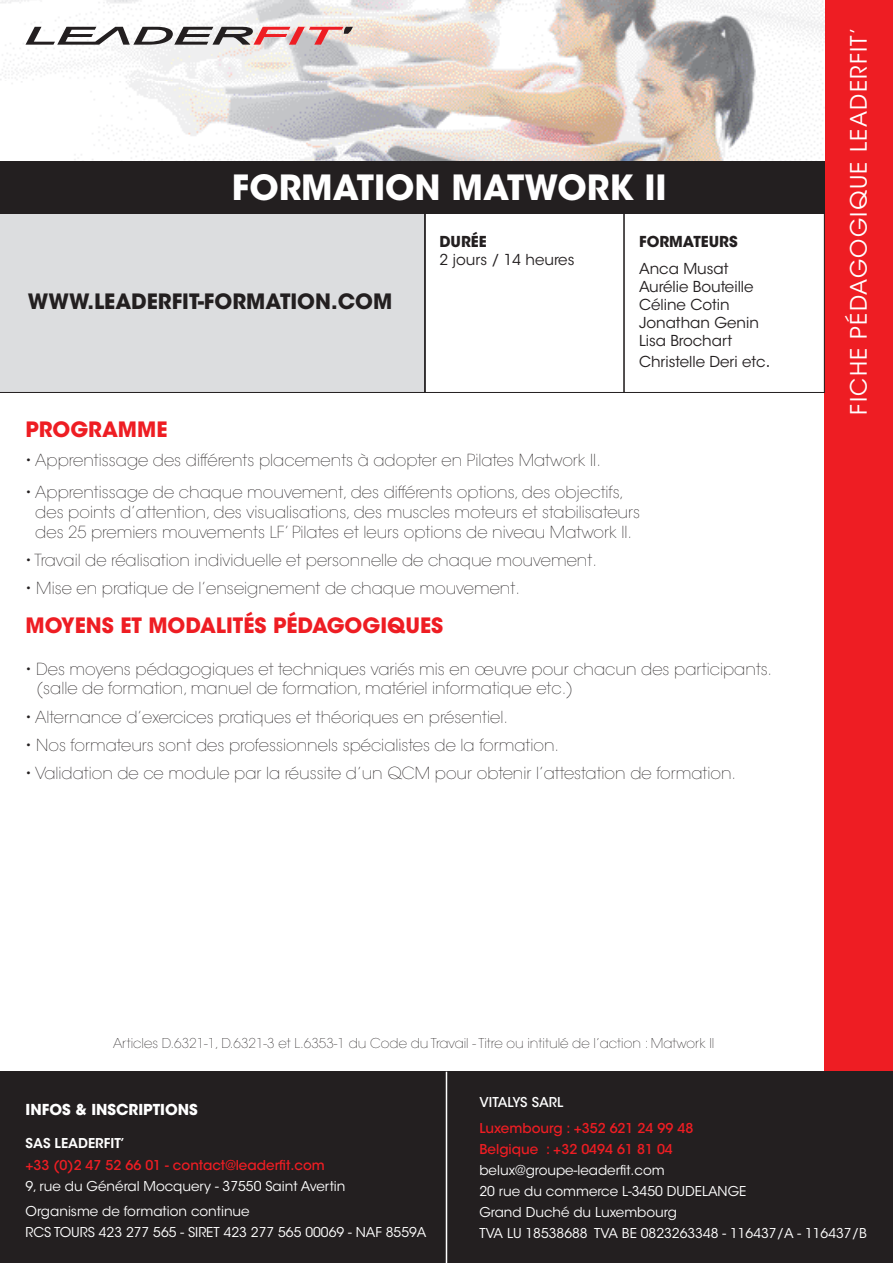
<style>
.page{position:relative;width:893px;height:1263px;background:#fff}
.page>*{position:absolute;margin:0;border:0;box-sizing:border-box;transform-origin:0 0}
.t1{font:700 34.5px "ITC Avant Garde Std";color:#fff}
.t2{font:22.5px "ITC Avant Garde Std";letter-spacing:.06em;color:#fff}
.t3{font:700 21px "ITC Avant Garde Std";color:#ee1d23}
.t4{font:700 21px "ITC Avant Garde Std";color:#231f20}
.t5{font:200 16.5px/19.8px "ITC Avant Garde Std";color:#231f20}
.t6{font:15px/18px "ITC Avant Garde Std";color:#231f20}
.t7{font:700 15px "ITC Avant Garde Std";color:#fff}
.t8{font:700 15px "ITC Avant Garde Std";color:#231f20}
.t9{font:13.5px/21px "ITC Avant Garde Std";color:#fff}
.t10{font:200 13.5px "ITC Avant Garde Std";color:#231f20}
.t11{font:500 13.5px/21px "ITC Avant Garde Std";color:#ee1d23}
.t12{font:600 13.5px "ITC Avant Garde Std";color:#fff}
.t13{font:500 13.5px "ITC Avant Garde Std";color:#fff}
.s1{font-size:18px}
</style>
<div class="page">
<div style="left:825px;top:0;width:68px;height:1072px;background:#ee1d23"></div>
<div style="left:0;top:1072px;width:893px;height:191px;background:#231f20"></div>
<hr style="left:446px;top:1072px;width:1px;height:191px;background:#fff">
<img style="left:0;top:0;width:825px;height:161px">
<svg style="left:26px;top:27px;width:327px;height:18px"></svg>
<div style="left:624px;top:210px;width:201px;height:183px;border:1px solid #231f20"></div>
<div style="left:0;top:213px;width:425px;height:180px;background:#dcdddf"></div>
<div style="left:425px;top:210px;width:199px;height:183px;border:1px solid #231f20"></div>
<div style="left:0;top:161px;width:825px;height:52px;background:#231f20"></div>
<h1 class="t1" style="left:232px;top:165px;width:436px">FORMATION MATWORK II</h1>
<p class="t4" style="left:28px;top:288px;width:366px">WWW.LEADERFIT-FORMATION.COM</p>
<p class="t8" style="left:439px;top:232px;width:49px">DURÉE</p>
<p class="t6" style="left:439px;top:251px;width:137px">2 jours / 14 heures</p>
<p class="t8" style="left:639px;top:232px;width:100px">FORMATEURS</p>
<p class="t6" style="left:639px;top:259px;width:121px">Anca Musat<br>Aurélie Bouteille<br>Céline Cotin<br>Jonathan Genin<br>Lisa Brochart</p>
<p class="t6" style="left:639px;top:353px;width:133px">Christelle Deri etc<span class="s1">.</span></p>
<p class="t3" style="left:26px;top:416px;width:143px">PROGRAMME</p>
<p class="t5" style="left:26px;top:450px;width:577px">• Apprentissage des différents placements à adopter en Pilates Matwork II.</p>
<p class="t5" style="left:35px;top:483px;width:606px;text-indent:-10px">• Apprentissage de chaque mouvement, des différents options, des objectifs, des points d’attention, des visualisations, des muscles moteurs et stabilisateurs des 25 premiers mouvements LF’ Pilates et leurs options de niveau Matwork II.</p>
<p class="t5" style="left:26px;top:550px;width:573px">• Travail de réalisation individuelle et personnelle de chaque mouvement.</p>
<p class="t5" style="left:26px;top:579px;width:496px">• Mise en pratique de l’enseignement de chaque mouvement.</p>
<p class="t3" style="left:26px;top:612px;width:419px">MOYENS ET MODALITÉS PÉDAGOGIQUES</p>
<p class="t5" style="left:36px;top:659px;width:737px;text-indent:-11px">• Des moyens pédagogiques et techniques variés mis en œuvre pour chacun des participants. (salle de formation, manuel de formation, matériel informatique etc.)</p>
<p class="t5" style="left:26px;top:707px;width:484px">• Alternance d’exercices pratiques et théoriques en présentiel.</p>
<p class="t5" style="left:26px;top:735px;width:535px">• Nos formateurs sont des professionnels spécialistes de la formation.</p>
<p class="t5" style="left:26px;top:764px;width:712px">• Validation de ce module par la réussite d’un QCM pour obtenir l’attestation de formation.</p>
<h2 class="t2" style="left:845px;top:415px;width:389px;rotate:-90deg">FICHE PÉDAGOGIQUE LEADERFIT’</h2>
<p class="t10" style="left:113px;top:1035px;width:603px">Articles D.6321-1, D.6321-3 et L.6353-1 du Code du Travail - Titre ou intitulé de l’action : Matwork II</p>
<p class="t7" style="left:26px;top:1100px;width:174px">INFOS &amp; INSCRIPTIONS</p>
<p class="t12" style="left:26px;top:1134px;width:101px">SAS LEADERFIT’</p>
<p class="t11" style="left:26px;top:1154px;width:301px">+33 (0)2 47 52 66 01 - contact@leaderfit.com</p>
<p class="t9" style="left:26px;top:1173px;width:321px;line-height:25.2px">9, rue du Général Mocquery - 37550 Saint Avertin<br>Organisme de formation continue</p>
<p class="t9" style="left:26px;top:1221px;width:402px">RCS TOURS 423 277 565 - SIRET 423 277 565 00069 - NAF 8559A</p>
<p class="t13" style="left:479px;top:1094px;width:85px">VITALYS SARL</p>
<p class="t11" style="left:479px;top:1117px;width:215px">Luxembourg : +352 621 24 99 48<br>Belgique : +32 0494 61 81 04</p>
<p class="t9" style="left:479px;top:1159px;width:389px">belux@groupe-leaderfit.com<br>20 rue du commerce L-3450 DUDELANGE<br>Grand Duché du Luxembourg<br>TVA LU 18538688 TVA BE 0823263348 - 116437/A - 116437/B</p>
</div>
